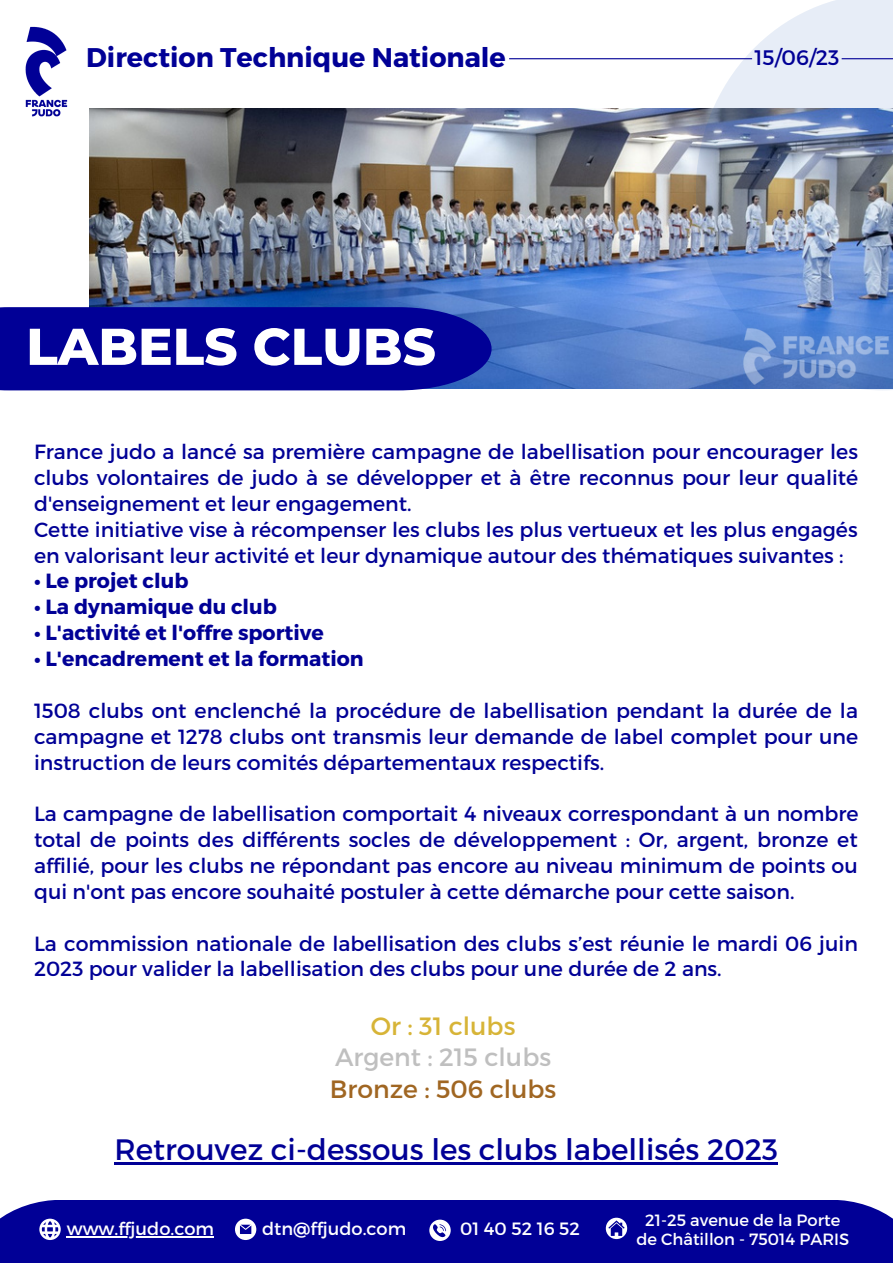
<style>
.page{position:relative;width:893px;height:1264px;background:#fff}
.page>*{position:absolute;margin:0;border:0;box-sizing:border-box;transform-origin:0 0}
.t1{font:800 51.6px "Montserrat";color:#fff}
.t2{font:29.55px "Montserrat";color:#010096}
.t3{font:700 27px "Montserrat";color:#010096}
.t4{font:25.05px "Montserrat";color:#bfbfbf}
.t5{font:25.05px "Montserrat";color:#a06622}
.t6{font:25.05px "Montserrat";color:#d7b437}
.t7{font:21px "Montserrat";color:#010096}
.t8{font:20.55px/25.8px "Montserrat";color:#010096;text-align:justify}
.t9{font:700 20.55px "Montserrat";color:#010096}
.t10{font:17.85px "Montserrat";color:#fff}
.t11{font:16.35px/19px "Montserrat";color:#fff;text-align:center}
</style>
<div class="page">
<img style="left:90px;top:108px;width:605px;height:280px">
<div style="left:0;top:1199px;width:892px;height:63px;background:#010096"></div>
<svg style="left:235px;top:1218px;width:21px;height:21px"></svg>
<svg style="left:605px;top:1217px;width:22px;height:21px"></svg>
<svg style="left:608px;top:1220px;width:16px;height:15px"></svg>
<svg style="left:429px;top:1219px;width:21px;height:21px"></svg>
<div style="left:0;top:307px;width:491px;height:83px;background:#010096"></div>
<img style="left:695px;top:0;width:197px;height:390px">
<hr style="left:509px;top:58px;width:243px;height:1px;background:#010096">
<img style="left:25px;top:26px;width:105px;height:93px">
<svg style="left:39px;top:1218px;width:22px;height:21px"></svg>
<hr style="left:841px;top:58px;width:51px;height:1px;background:#010096">
<img style="left:739px;top:325px;width:153px;height:64px">
<hr style="left:67px;top:1236px;width:147px;height:1px;background:#fff">
<hr style="left:114px;top:1161px;width:664px;height:3px;background:#010096">
<p class="t3" style="left:86px;top:40px;width:421px">Direction Technique Nationale</p>
<p class="t1" style="left:26px;top:315px;width:411px">LABELS CLUBS</p>
<p class="t7" style="left:754px;top:44px;width:87px">15/06/23</p>
<p class="t8" style="left:34px;top:438px;width:825px">France judo a lancé sa première campagne de labellisation pour encourager les clubs volontaires de judo à se développer et à être reconnus pour leur qualité d'enseignement et leur engagement.</p>
<p class="t8" style="left:34px;top:515px;width:825px">Cette initiative vise à récompenser les clubs les plus vertueux et les plus engagés en valorisant leur activité et leur dynamique autour des thématiques suivantes :</p>
<p class="t9" style="left:34px;top:567px;width:156px">• Le projet club</p>
<p class="t9" style="left:34px;top:593px;width:244px">• La dynamique du club</p>
<p class="t9" style="left:34px;top:619px;width:291px">• L'activité et l'offre sportive</p>
<p class="t9" style="left:34px;top:645px;width:331px">• L'encadrement et la formation</p>
<p class="t8" style="left:34px;top:696px;width:825px">1508 clubs ont enclenché la procédure de labellisation pendant la durée de la campagne et 1278 clubs ont transmis leur demande de label complet pour une instruction de leurs comités départementaux respectifs.</p>
<p class="t8" style="left:34px;top:800px;width:826px">La campagne de labellisation comportait 4 niveaux correspondant à un nombre total de points des différents socles de développement : Or, argent, bronze et affilié, pour les clubs ne répondant pas encore au niveau minimum de points ou qui n'ont pas encore souhaité postuler à cette démarche pour cette saison.</p>
<p class="t8" style="left:34px;top:929px;width:825px">La commission nationale de labellisation des clubs s’est réunie le mardi 06 juin<br>2023 pour valider la labellisation des clubs pour une durée de 2 ans.</p>
<p class="t6" style="left:371px;top:1009px;width:146px">Or : 31 clubs</p>
<p class="t4" style="left:335px;top:1041px;width:217px">Argent : 215 clubs</p>
<p class="t5" style="left:330px;top:1072px;width:228px">Bronze : 506 clubs</p>
<p class="t2" style="left:114px;top:1129px;width:665px">Retrouvez ci-dessous les clubs labellisés 2023</p>
<p class="t10" style="left:67px;top:1217px;width:149px">www.ffjudo.com</p>
<p class="t10" style="left:460px;top:1217px;width:121px">01 40 52 16 52</p>
<p class="t10" style="left:262px;top:1217px;width:146px">dtn@ffjudo.com</p>
<p class="t11" style="left:636px;top:1209px;width:214px">21-25 avenue de la Porte de Châtillon - 75014 PARIS</p>
</div>
